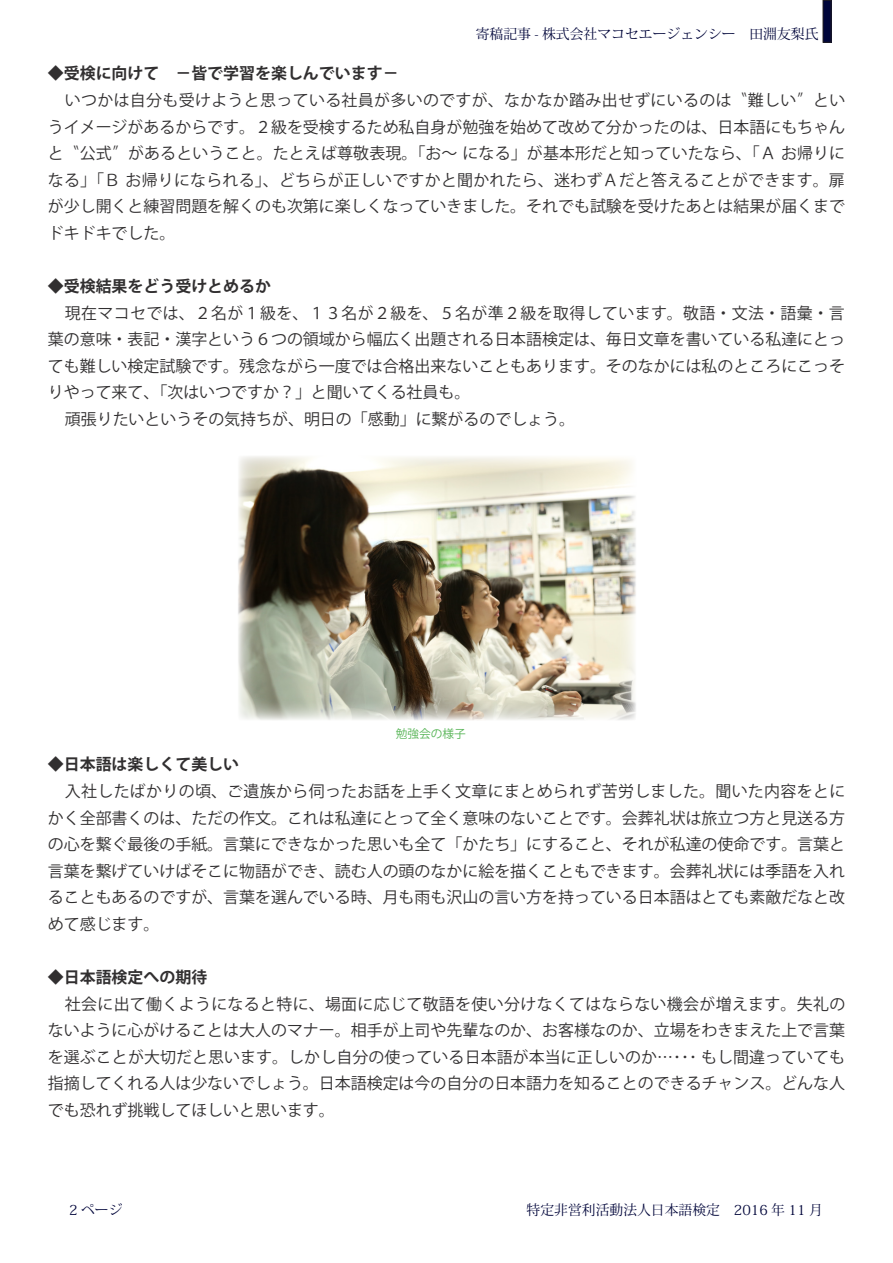
<style>
.page{position:relative;width:893px;height:1263px;background:#fff}
.page>*{position:absolute;margin:0;border:0;box-sizing:border-box;transform-origin:0 0}
.t1{font:15.9px/26.5px "Koz Go Pro";color:#312f30;text-align:justify}
.t2{font:700 15.9px "Koz Go Pro";color:#312f30}
.t3{font:15.9px "Koz Go Pro";letter-spacing:.02em;color:#312f30}
.t4{font:13.8px "Koz Min Pr 6 N";color:#00053a}
.t5{font:11.7px "Koz Go Pro";color:#56b455}
</style>
<div class="page">
<div style="left:823px;top:0;width:8px;height:42px;background:#00053a"></div>
<div style="left:823px;top:0;width:8px;height:43px;border:1px solid #231f20"></div>
<img style="left:238px;top:456px;width:398px;height:265px">
<p class="t2" style="left:48px;top:63px;width:352px">◆受検に向けて　－皆で学習を楽しんでいます－</p>
<p class="t4" style="left:476px;top:26px;width:344px">寄稿記事 - 株式会社マコセエージェンシー　田淵友梨氏</p>
<p class="t3" style="left:65px;top:90px;width:668px">いつかは自分も受けようと思っている社員が多いのですが、なかなか踏み出せずにいるのは</p>
<p class="t1" style="left:48px;top:114px;width:799px">うイメージがあるからです。２級を受検するため私自身が勉強を始めて改めて分かったのは、日本語にもちゃん</p>
<p class="t1" style="left:72px;top:140px;width:775px">＂公式”があるということ。たとえば尊敬表現。「お〜になる」が基本形だと知っていたなら、「Ａお帰りに</p>
<p class="t1" style="left:740px;top:87px;width:107px">＂難しい”とい</p>
<p class="t1" style="left:48px;top:140px;width:799px;text-align:left">と<br>なる」「Ｂお帰りになられる」、どちらが正しいですかと聞かれたら、迷わずＡだと答えることができます。扉が少し開くと練習問題を解くのも次第に楽しくなっていきました。それでも試験を受けたあとは結果が届くまでドキドキでした。</p>
<p class="t2" style="left:48px;top:276px;width:225px">◆受検結果をどう受けとめるか</p>
<p class="t1" style="left:48px;top:300px;width:799px;text-indent:17px">現在マコセでは、２名が１級を、１３名が２級を、５名が準２級を取得しています。敬語・文法・語彙・言葉の意味・表記・漢字という６つの領域から幅広く出題される日本語検定は、毎日文章を書いている私達にとっても難しい検定試験です。残念ながら一度では合格出来ないこともあります。そのなかには私のところにこっそりやって来て、「次はいつですか？」と聞いてくる社員も。</p>
<p class="t1" style="left:65px;top:406px;width:512px">頑張りたいというその気持ちが、明日の「感動」に繋がるのでしょう。</p>
<p class="t5" style="left:396px;top:726px;width:72px">勉強会の様子</p>
<p class="t2" style="left:48px;top:754px;width:193px">◆日本語は楽しくて美しい</p>
<p class="t1" style="left:48px;top:778px;width:799px;text-indent:17px">入社したばかりの頃、ご遺族から伺ったお話を上手く文章にまとめられず苦労しました。聞いた内容をとにかく全部書くのは、ただの作文。これは私達にとって全く意味のないことです。会葬礼状は旅立つ方と見送る方の心を繋ぐ最後の手紙。言葉にできなかった思いも全て「かたち」にすること、それが私達の使命です。言葉と言葉を繋げていけばそこに物語ができ、読む人の頭のなかに絵を描くこともできます。会葬礼状には季語を入れることもあるのですが、言葉を選んでいる時、月も雨も沢山の言い方を持っている日本語はとても素敵だなと改めて感じます。</p>
<p class="t2" style="left:48px;top:967px;width:161px">◆日本語検定への期待</p>
<p class="t1" style="left:48px;top:991px;width:799px;text-indent:17px">社会に出て働くようになると特に、場面に応じて敬語を使い分けなくてはならない機会が増えます。失礼のないように心がけることは大人のマナー。相手が上司や先輩なのか、お客様なのか、立場をわきまえた上で言葉を選ぶことが大切だと思います。しかし自分の使っている日本語が本当に正しいのか…･･･もし間違っていても指摘してくれる人は少ないでしょう。日本語検定は今の自分の日本語力を知ることのできるチャンス。どんな人でも恐れず挑戦してほしいと思います。</p>
<p class="t4" style="left:69px;top:1202px;width:55px">2 ページ</p>
<p class="t4" style="left:527px;top:1202px;width:298px">特定非営利活動法人日本語検定　2016 年 11 月</p>
</div>
